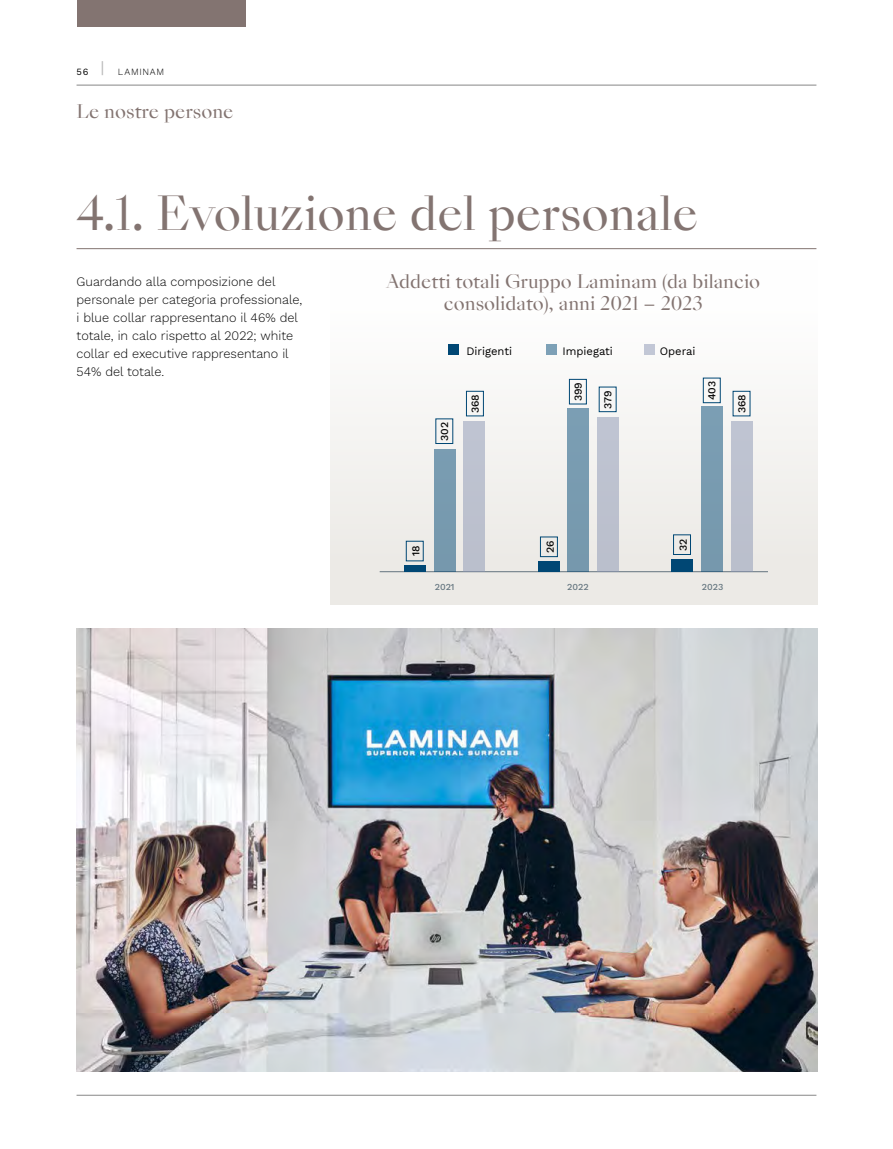
<style>
.page{position:relative;width:893px;height:1149px;background:#fff}
.page>*{position:absolute;margin:0;border:0;box-sizing:border-box;transform-origin:0 0}
.t1{font:45px "Sang Bleu Empire";color:#837471}
.t2{font:18px/22.5px "Sang Bleu Empire";color:#837471;text-align:center}
.t3{font:300 12.75px/18px "Work Sans";color:#000}
.t4{font:11.25px "Work Sans";color:#000}
.t5{font:500 10.5px "Work Sans";color:#000}
.t6{font:300 9.3px "Work Sans";letter-spacing:.08em;color:#000}
.t7{font:9.3px "Work Sans";color:#000}
.t8{font:500 9px "Work Sans";color:#63747e}
</style>
<div class="page">
<div style="left:330px;top:260px;width:487px;height:344px;background:linear-gradient(to right,#f5f4f3,#f5f5f3)"></div>
<div style="left:448px;top:344px;width:11px;height:11px;background:#004774"></div>
<div style="left:546px;top:344px;width:11px;height:11px;background:#7da1b7"></div>
<div style="left:644px;top:344px;width:11px;height:11px;background:#c2c7d6"></div>
<hr style="left:77px;top:248px;width:739px;height:1px;background:#837471">
<div style="left:77px;top:0;width:168px;height:27px;background:#837471"></div>
<hr style="left:380px;top:571px;width:388px;height:1px;background:#63747e">
<div style="left:404px;top:565px;width:22px;height:6px;background:#004774"></div>
<div style="left:538px;top:561px;width:22px;height:10px;background:#004774"></div>
<div style="left:671px;top:558px;width:22px;height:13px;background:#004774"></div>
<div style="left:434px;top:448px;width:22px;height:123px;background:#789aaf"></div>
<div style="left:567px;top:408px;width:22px;height:163px;background:#789bb0"></div>
<div style="left:701px;top:405px;width:22px;height:166px;background:#789bb0"></div>
<div style="left:463px;top:421px;width:22px;height:150px;background:#bcc1cf"></div>
<div style="left:597px;top:416px;width:22px;height:155px;background:#bdc1cf"></div>
<div style="left:731px;top:421px;width:22px;height:150px;background:#bcc1cf"></div>
<div style="left:406px;top:540px;width:18px;height:21px;border:1px solid #004774"></div>
<div style="left:540px;top:536px;width:18px;height:21px;border:1px solid #004774"></div>
<div style="left:673px;top:534px;width:18px;height:20px;border:1px solid #004774"></div>
<div style="left:466px;top:391px;width:18px;height:25px;border:1px solid #004774"></div>
<div style="left:569px;top:379px;width:18px;height:25px;border:1px solid #004774"></div>
<div style="left:703px;top:377px;width:18px;height:26px;border:1px solid #004774"></div>
<img style="left:77px;top:628px;width:740px;height:443px">
<svg style="left:102px;top:61px;width:1px;height:14px"></svg>
<hr style="left:77px;top:85px;width:739px;height:1px;background:#878787">
<hr style="left:77px;top:1094px;width:739px;height:1px;background:#878787">
<p class="t7" style="left:77px;top:65px;width:13px">56</p>
<p class="t6" style="left:118px;top:65px;width:48px">LAMINAM</p>
<h2 class="t2" style="left:77px;top:100px;width:159px">Le nostre persone</h2>
<h1 class="t1" style="left:77px;top:182px;width:623px">4.1. Evoluzione del personale</h1>
<p class="t3" style="left:77px;top:272px;width:227px">Guardando alla composizione del personale per categoria professionale, i blue collar rappresentano il 46% del totale, in calo rispetto al 2022; white collar ed executive rappresentano il 54% del totale.</p>
<h2 class="t2" style="left:386px;top:270px;width:375px">Addetti totali Gruppo Laminam (da bilancio consolidato), anni 2021 – 2023</h2>
<p class="t4" style="left:466px;top:342px;width:47px">Dirigenti</p>
<p class="t4" style="left:562px;top:342px;width:52px">Impiegati</p>
<p class="t4" style="left:660px;top:342px;width:37px">Operai</p>
<p class="t5" style="left:437px;top:440px;width:20px;rotate:-90deg">302</p>
<p class="t5" style="left:467px;top:413px;width:21px;rotate:-90deg">368</p>
<p class="t5" style="left:570px;top:401px;width:21px;rotate:-90deg">399</p>
<p class="t5" style="left:704px;top:400px;width:21px;rotate:-90deg">403</p>
<p class="t5" style="left:600px;top:408px;width:20px;rotate:-90deg">379</p>
<p class="t5" style="left:734px;top:413px;width:21px;rotate:-90deg">368</p>
<p class="t5" style="left:408px;top:556px;width:12px;rotate:-90deg">18</p>
<p class="t5" style="left:542px;top:553px;width:14px;rotate:-90deg">26</p>
<p class="t5" style="left:675px;top:550px;width:14px;rotate:-90deg">32</p>
<p class="t8" style="left:435px;top:580px;width:21px">2021</p>
<p class="t8" style="left:567px;top:580px;width:23px">2022</p>
<p class="t8" style="left:702px;top:580px;width:23px">2023</p>
</div>
